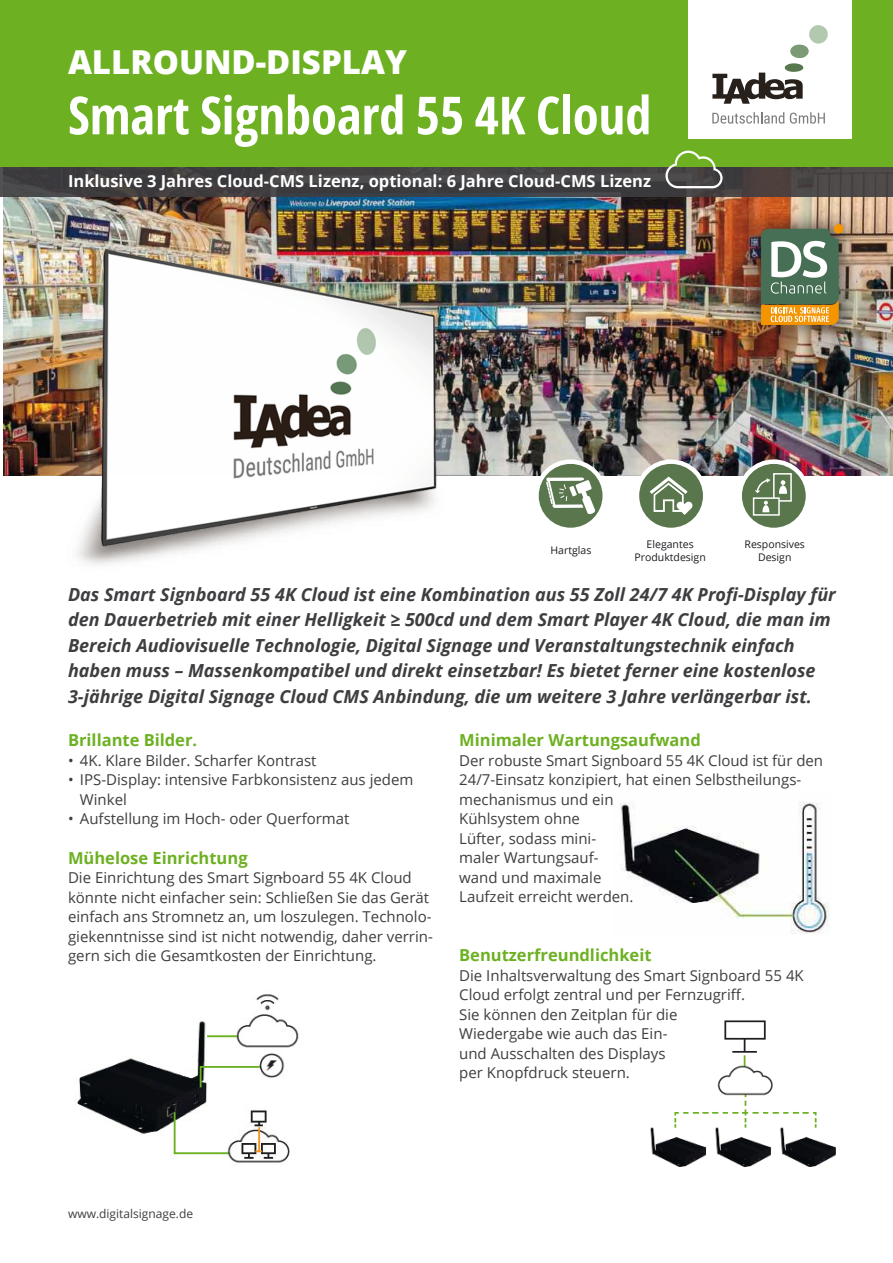
<style>
.page{position:relative;width:893px;height:1263px;background:#fff}
.page>*{position:absolute;margin:0;border:0;box-sizing:border-box;transform-origin:0 0}
.t1{font:700 condensed 52.5px "Open Sans";color:#fff}
.t2{font:800 33px "Open Sans";color:#fff}
.t3{font:italic 700 18px/25.5px "Open Sans";color:#3e3d40}
.t4{font:700 16.5px "Open Sans";color:#6db122}
.t5{font:700 16.5px "Open Sans";color:#fff}
.t6{font:15px/19.5px "Open Sans";color:#3e3d40}
.t7{font:12px "Open Sans";color:#3e3d40}
.t8{font:10.5px/12.6px "Open Sans";color:#1c1b21;text-align:center}
</style>
<div class="page">
<img style="left:3px;top:197px;width:890px;height:278px">
<img style="left:734px;top:197px;width:138px;height:155px">
<div style="left:834px;top:224px;width:9px;height:10px;background:#f39400;border-radius:50%"></div>
<svg style="left:761px;top:229px;width:78px;height:96px;background:#899169"></svg>
<svg style="left:0;top:167px;width:893px;height:30px;background:#434042"></svg>
<div style="left:0;top:0;width:893px;height:167px;background:#6db122"></div>
<svg style="left:665px;top:151px;width:58px;height:37px"></svg>
<div style="left:688px;top:0;width:164px;height:139px;background:#fff"></div>
<svg style="left:712px;top:25px;width:116px;height:79px"></svg>
<svg style="left:712px;top:112px;width:72px;height:12px"></svg>
<svg style="left:790px;top:112px;width:35px;height:12px"></svg>
<svg style="left:635px;top:459px;width:72px;height:73px"></svg>
<svg style="left:737px;top:459px;width:73px;height:73px"></svg>
<svg style="left:534px;top:459px;width:73px;height:73px"></svg>
<div style="left:639px;top:464px;width:64px;height:64px;background:#5a764c;border-radius:50%"></div>
<div style="left:742px;top:464px;width:64px;height:64px;background:#5a764c;border-radius:50%"></div>
<div style="left:539px;top:464px;width:63px;height:64px;background:#5a764c;border-radius:50%"></div>
<img style="left:63px;top:244px;width:405px;height:321px">
<svg style="left:650px;top:477px;width:43px;height:38px"></svg>
<div style="left:773px;top:473px;width:19px;height:29px;background:#5a764c;border:2px solid #fff"></div>
<div style="left:753px;top:497px;width:27px;height:19px;background:#5a764c;border:2px solid #fff"></div>
<svg style="left:762px;top:501px;width:7px;height:11px"></svg>
<svg style="left:779px;top:480px;width:8px;height:14px"></svg>
<svg style="left:755px;top:478px;width:15px;height:15px"></svg>
<svg style="left:546px;top:477px;width:49px;height:37px"></svg>
<img style="left:77px;top:994px;width:222px;height:169px">
<img style="left:620px;top:802px;width:209px;height:132px">
<img style="left:650px;top:1020px;width:186px;height:147px">
<h2 class="t2" style="left:68px;top:37px;width:340px">ALLROUND-DISPLAY</h2>
<h1 class="t1" style="left:68px;top:79px;width:585px">Smart Signboard 55 4K Cloud</h1>
<p class="t5" style="left:68px;top:170px;width:584px">Inklusive 3 Jahres Cloud-CMS Lizenz, optional: 6 Jahre Cloud-CMS Lizenz</p>
<p class="t8" style="left:550px;top:543px;width:42px">Hartglas</p>
<p class="t8" style="left:634px;top:538px;width:73px">Elegantes<br>Produktdesign</p>
<p class="t8" style="left:744px;top:538px;width:62px">Responsives<br>Design</p>
<p class="t3" style="left:68px;top:581px;width:769px">Das Smart Signboard 55 4K Cloud ist eine Kombination aus 55 Zoll 24/7 4K Profi-Display für den Dauerbetrieb mit einer Helligkeit ≥ 500cd und dem Smart Player 4K Cloud, die man im Bereich Audiovisuelle Technologie, Digital Signage und Veranstaltungstechnik einfach haben muss – Massenkompatibel und direkt einsetzbar! Es bietet ferner eine kostenlose 3-jährige Digital Signage Cloud CMS Anbindung, die um weitere 3 Jahre verlängerbar ist.</p>
<p class="t4" style="left:68px;top:729px;width:131px">Brillante Bilder.</p>
<p class="t6" style="left:68px;top:750px;width:250px">• 4K. Klare Bilder. Scharfer Kontrast</p>
<p class="t6" style="left:80px;top:770px;width:335px;text-indent:-12px">• IPS-Display: intensive Farbkonsistenz aus jedem<br>Winkel</p>
<p class="t6" style="left:68px;top:809px;width:283px">• Aufstellung im Hoch- oder Querformat</p>
<p class="t4" style="left:68px;top:846px;width:181px">Mühelose Einrichtung</p>
<p class="t6" style="left:68px;top:867px;width:366px">Die Einrichtung des Smart Signboard 55 4K Cloud könnte nicht einfacher sein: Schließen Sie das Gerät einfach ans Stromnetz an, um loszulegen. Technolo&shy;giekenntnisse sind ist nicht notwendig, daher verrin&shy;gern sich die Gesamtkosten der Einrichtung.</p>
<p class="t6" style="left:278px;top:866px;width:6px">-</p>
<p class="t4" style="left:459px;top:729px;width:243px">Minimaler Wartungsaufwand</p>
<p class="t6" style="left:459px;top:750px;width:365px">Der robuste Smart Signboard 55 4K Cloud ist für den<br>24/7-Einsatz konzipiert, hat einen Selbstheilungs&shy;mechanismus und ein<br>Kühlsystem ohne<br>Lüfter, sodass mini-<br>maler Wartungsauf-<br>wand und maximale<br>Laufzeit erreicht werden.</p>
<p class="t4" style="left:459px;top:943px;width:194px">Benutzerfreundlichkeit</p>
<p class="t6" style="left:459px;top:965px;width:346px">Die Inhaltsverwaltung des Smart Signboard 55 4K Cloud erfolgt zentral und per Fernzugriff.<br>Sie können den Zeitplan für die<br>Wiedergabe wie auch das Ein-<br>und Ausschalten des Displays<br>per Knopfdruck steuern.</p>
<p class="t7" style="left:68px;top:1205px;width:127px">www.digitalsignage.de</p>
</div>
